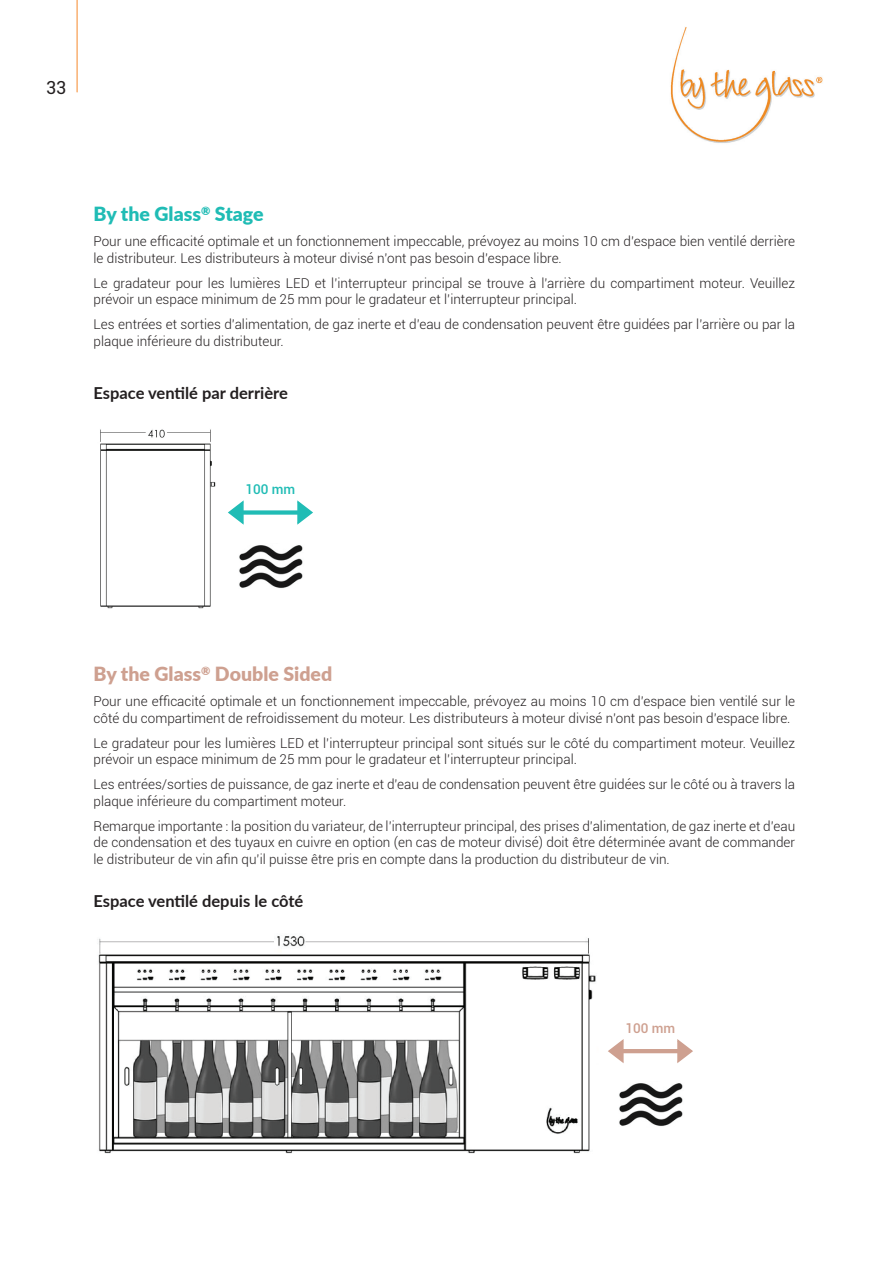
<style>
.page{position:relative;width:893px;height:1263px;background:#fff}
.page>*{position:absolute;margin:0;border:0;box-sizing:border-box;transform-origin:0 0}
.t1{font:900 19.5px "Lato";color:#cea090}
.t2{font:900 19.5px "Lato";color:#20bcb5}
.t3{font:18px "Roboto";color:#231f20}
.t4{font:700 16.5px "Lato";color:#231f20}
.t5{font:300 13.5px/16.5px "Roboto";color:#231f20}
.t6{font:500 13.5px "Roboto";color:#cea090}
.t7{font:500 13.5px "Roboto";color:#20bcb5}
</style>
<div class="page">
<img style="left:670px;top:27px;width:153px;height:116px">
<img style="left:98px;top:936px;width:498px;height:218px">
<img style="left:619px;top:1083px;width:64px;height:43px">
<img style="left:239px;top:545px;width:64px;height:43px">
<hr style="left:620px;top:1049px;width:61px;height:4px;background:#cea090">
<svg style="left:608px;top:1039px;width:17px;height:24px"></svg>
<svg style="left:676px;top:1039px;width:17px;height:24px"></svg>
<div style="left:240px;top:510px;width:61px;height:5px;background:#20bcb5"></div>
<svg style="left:228px;top:500px;width:17px;height:25px"></svg>
<svg style="left:296px;top:500px;width:17px;height:25px"></svg>
<img style="left:100px;top:429px;width:116px;height:180px">
<hr style="left:77px;top:0;width:1px;height:92px;background:#f6892b">
<h2 class="t3" style="left:46px;top:75px;width:22px">33</h2>
<h1 class="t2" style="left:94px;top:199px;width:172px">By the Glass<sup>®</sup> Stage</h1>
<p class="t5" style="left:94px;top:233px;width:703px">Pour une efficacité optimale et un fonctionnement impeccable, prévoyez au moins 10 cm d’espace bien ventilé derrière le distributeur. Les distributeurs à moteur divisé n’ont pas besoin d’espace libre.</p>
<p class="t5" style="left:94px;top:274px;width:703px">Le gradateur pour les lumières LED et l’interrupteur principal se trouve à l’arrière du compartiment moteur. Veuillez prévoir un espace minimum de 25 mm pour le gradateur et l’interrupteur principal.</p>
<p class="t5" style="left:94px;top:316px;width:703px">Les entrées et sorties d’alimentation, de gaz inerte et d’eau de condensation peuvent être guidées par l’arrière ou par la plaque inférieure du distributeur.</p>
<p class="t4" style="left:94px;top:380px;width:196px">Espace ventilé par derrière</p>
<p class="t7" style="left:246px;top:480px;width:51px">100 mm</p>
<h1 class="t1" style="left:94px;top:660px;width:240px">By the Glass<sup>®</sup> Double Sided</h1>
<p class="t5" style="left:94px;top:693px;width:703px">Pour une efficacité optimale et un fonctionnement impeccable, prévoyez au moins 10 cm d’espace bien ventilé sur le côté du compartiment de refroidissement du moteur. Les distributeurs à moteur divisé n’ont pas besoin d’espace libre.</p>
<p class="t5" style="left:94px;top:734px;width:703px">Le gradateur pour les lumières LED et l’interrupteur principal sont situés sur le côté du compartiment moteur. Veuillez prévoir un espace minimum de 25 mm pour le gradateur et l’interrupteur principal.</p>
<p class="t5" style="left:94px;top:776px;width:703px">Les entrées/sorties de puissance, de gaz inerte et d’eau de condensation peuvent être guidées sur le côté ou à travers la plaque inférieure du compartiment moteur.</p>
<p class="t5" style="left:94px;top:817px;width:703px;text-align:justify">Remarque importante : la position du variateur, de l’interrupteur principal, des prises d’alimentation, de gaz inerte et d’eau de condensation et des tuyaux en cuivre en option (en cas de moteur divisé) doit être déterminée avant de commander le distributeur de vin afin qu’il puisse être pris en compte dans la production du distributeur de vin.</p>
<p class="t4" style="left:94px;top:889px;width:211px">Espace ventilé depuis le côté</p>
<p class="t6" style="left:626px;top:1018px;width:51px">100 mm</p>
</div>
